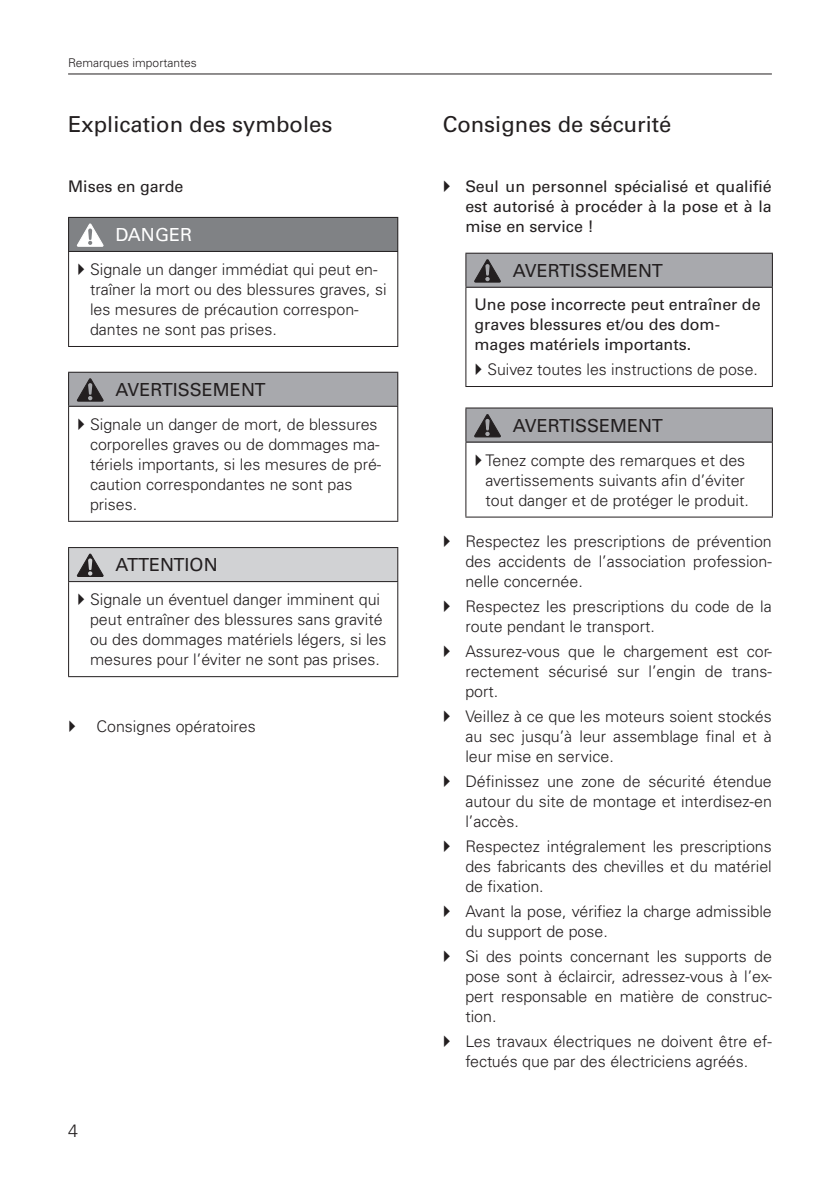
<style>
.page{position:relative;width:840px;height:1191px;background:#fff}
.page>*{position:absolute;margin:0;border:0;box-sizing:border-box;transform-origin:0 0}
.t1{font:22px "Univers LT Std";color:#231f20}
.t2{font:18px "Univers LT Std";color:#231f20}
.t3{font:18px "Univers LT Std";color:#fff}
.t4{font:300 18px "Univers LT Std";color:#231f20}
.t5{font:300 16px/20px "Univers LT Std";color:#231f20}
.t6{font:16px/20px "Univers LT Std";color:#231f20;text-align:justify}
.t7{font:300 12px "Univers LT Std";color:#231f20}
</style>
<div class="page">
<hr style="left:68px;top:74px;width:703px;height:1px;background:#231f20">
<div style="left:69px;top:217px;width:328px;height:34px;background:#808285"></div>
<hr style="left:68px;top:217px;width:330px;height:1px;background:#231f20">
<hr style="left:68px;top:218px;width:1px;height:33px;background:#231f20">
<hr style="left:397px;top:218px;width:1px;height:33px;background:#231f20">
<hr style="left:68px;top:252px;width:1px;height:94px;background:#231f20">
<hr style="left:397px;top:252px;width:1px;height:94px;background:#231f20">
<hr style="left:68px;top:346px;width:330px;height:1px;background:#231f20">
<hr style="left:68px;top:251px;width:330px;height:1px;background:#231f20">
<svg style="left:77px;top:224px;width:27px;height:23px"></svg>
<div style="left:88px;top:228px;width:4px;height:12px;border:2px solid #808285"></div>
<div style="left:69px;top:372px;width:328px;height:34px;background:#a8a9ad"></div>
<hr style="left:68px;top:372px;width:330px;height:1px;background:#231f20">
<hr style="left:68px;top:373px;width:1px;height:33px;background:#231f20">
<hr style="left:397px;top:373px;width:1px;height:33px;background:#231f20">
<hr style="left:68px;top:407px;width:1px;height:114px;background:#231f20">
<hr style="left:397px;top:407px;width:1px;height:114px;background:#231f20">
<hr style="left:68px;top:521px;width:330px;height:1px;background:#231f20">
<hr style="left:68px;top:406px;width:330px;height:1px;background:#231f20">
<svg style="left:77px;top:378px;width:27px;height:24px"></svg>
<div style="left:88px;top:383px;width:4px;height:12px;border:2px solid #a8a9ad"></div>
<div style="left:69px;top:547px;width:328px;height:34px;background:#d1d2d4"></div>
<hr style="left:68px;top:547px;width:330px;height:1px;background:#231f20">
<hr style="left:68px;top:548px;width:1px;height:33px;background:#231f20">
<hr style="left:397px;top:548px;width:1px;height:33px;background:#231f20">
<hr style="left:68px;top:582px;width:1px;height:94px;background:#231f20">
<hr style="left:397px;top:582px;width:1px;height:94px;background:#231f20">
<hr style="left:68px;top:676px;width:330px;height:1px;background:#231f20">
<hr style="left:68px;top:581px;width:330px;height:1px;background:#231f20">
<svg style="left:77px;top:554px;width:27px;height:23px"></svg>
<div style="left:88px;top:558px;width:4px;height:12px;border:2px solid #d1d2d4"></div>
<div style="left:465px;top:253px;width:307px;height:34px;background:#a8a9ad"></div>
<hr style="left:465px;top:253px;width:307px;height:1px;background:#231f20">
<hr style="left:465px;top:254px;width:1px;height:33px;background:#231f20">
<hr style="left:771px;top:254px;width:1px;height:33px;background:#231f20">
<hr style="left:465px;top:288px;width:1px;height:98px;background:#231f20">
<hr style="left:771px;top:288px;width:1px;height:98px;background:#231f20">
<hr style="left:465px;top:386px;width:307px;height:1px;background:#231f20">
<hr style="left:465px;top:287px;width:307px;height:1px;background:#231f20">
<svg style="left:474px;top:259px;width:27px;height:24px"></svg>
<div style="left:485px;top:264px;width:4px;height:12px;border:2px solid #a8a9ad"></div>
<div style="left:465px;top:408px;width:307px;height:34px;background:#a8a9ad"></div>
<hr style="left:465px;top:407px;width:307px;height:1px;background:#231f20">
<hr style="left:465px;top:408px;width:1px;height:33px;background:#231f20">
<hr style="left:771px;top:408px;width:1px;height:33px;background:#231f20">
<hr style="left:465px;top:442px;width:1px;height:74px;background:#231f20">
<hr style="left:771px;top:442px;width:1px;height:74px;background:#231f20">
<hr style="left:465px;top:516px;width:307px;height:1px;background:#231f20">
<hr style="left:465px;top:441px;width:307px;height:1px;background:#231f20">
<svg style="left:474px;top:414px;width:27px;height:23px"></svg>
<div style="left:485px;top:419px;width:4px;height:11px;border:2px solid #a8a9ad"></div>
<p class="t7" style="left:68px;top:55px;width:130px">Remarques importantes</p>
<h1 class="t1" style="left:68px;top:111px;width:266px">Explication des symboles</h1>
<p class="t6" style="left:68px;top:176px;width:117px">Mises en garde</p>
<p class="t3" style="left:115px;top:224px;width:65px">Danger</p>
<p class="t5" style="left:90px;top:259px;width:298px">Signale un danger immédiat qui peut en&shy;traîner la mort ou des blessures graves, si les mesures de précaution correspon&shy;dantes ne sont pas prises.</p>
<p class="t2" style="left:115px;top:379px;width:100px">Avertisseme</p>
<p class="t2" style="left:241px;top:379px;width:26px">nt</p>
<p class="t5" style="left:90px;top:414px;width:293px">Signale un danger de mort, de blessures corporelles graves ou de dommages ma&shy;tériels importants, si les mesures de pré&shy;caution correspondantes ne sont pas prises.</p>
<p class="t2" style="left:115px;top:554px;width:104px">Attention</p>
<p class="t5" style="left:90px;top:589px;width:298px">Signale un éventuel danger imminent qui peut entraîner des blessures sans gravité ou des dommages matériels légers, si les mesures pour l’éviter ne sont pas prises.</p>
<p class="t5" style="left:77px;top:716px;width:11px">C</p>
<p class="t5" style="left:107px;top:716px;width:150px">onsignes opératoires</p>
<p class="t4" style="left:68px;top:1119px;width:12px">4</p>
<h1 class="t1" style="left:442px;top:111px;width:230px">Consignes de sécurité</h1>
<p class="t6" style="left:465px;top:176px;width:308px">Seul un personnel spécialisé et qualifié est autorisé à procéder à la pose et à la mise en service !</p>
<p class="t2" style="left:512px;top:260px;width:100px">Avertisseme</p>
<p class="t2" style="left:638px;top:260px;width:26px">nt</p>
<p class="t6" style="left:474px;top:294px;width:287px;text-align:left">Une pose incorrecte peut entraîner de graves blessures et/ou des dom&shy;mages matériels importants.</p>
<p class="t5" style="left:487px;top:359px;width:272px">Suivez toutes les instructions de pose.</p>
<p class="t2" style="left:512px;top:415px;width:100px">Avertisseme</p>
<p class="t2" style="left:638px;top:415px;width:26px">nt</p>
<p class="t5" style="left:485px;top:450px;width:265px">Tenez compte des remarques et des avertissements suivants afin d’éviter tout danger et de protéger le produit.</p>
<p class="t5" style="left:465px;top:531px;width:308px;text-align:justify;text-indent:-14px">Respectez les prescriptions de prévention des accidents de l’association profession&shy;nelle concernée.</p>
<p class="t5" style="left:465px;top:596px;width:308px;text-indent:-14px">Respectez les prescriptions du code de la route pendant le transport.</p>
<p class="t5" style="left:465px;top:641px;width:308px;text-align:justify;text-indent:-14px">Assurez-vous que le chargement est cor&shy;rectement sécurisé sur l’engin de trans&shy;port.</p>
<p class="t5" style="left:465px;top:706px;width:308px;text-align:justify">Veillez à ce que les moteurs soient stockés au sec jusqu’à leur assemblage final et à leur mise en service.</p>
<p class="t5" style="left:465px;top:771px;width:308px;text-align:justify">Définissez une zone de sécurité étendue autour du site de montage et interdisez-en l’accès.</p>
<p class="t5" style="left:465px;top:836px;width:308px;text-align:justify;text-indent:-14px">Respectez intégralement les prescriptions des fabricants des chevilles et du matériel de fixation.</p>
<p class="t5" style="left:465px;top:901px;width:308px;text-indent:-14px">Avant la pose, vérifiez la charge admissible du support de pose.</p>
<p class="t5" style="left:465px;top:946px;width:308px;text-align:justify;text-indent:-14px">Si des points concernant les supports de pose sont à éclaircir, adressez-vous à l’ex&shy;pert responsable en matière de construc&shy;tion.</p>
<p class="t5" style="left:451px;top:1031px;width:322px;text-align:center">Les travaux électriques ne doivent être ef&shy;fectués que par des électriciens agréés.</p>
</div>
